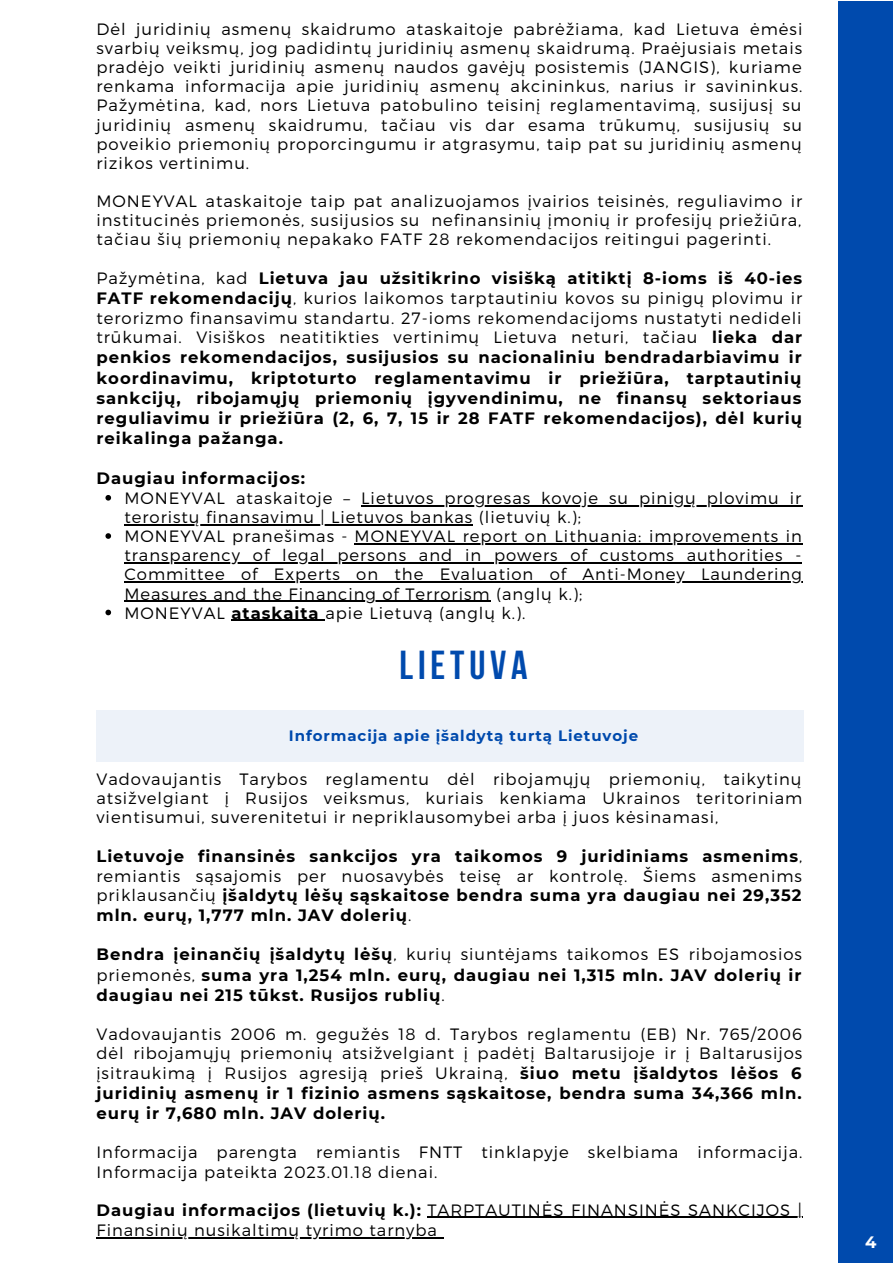
<style>
.page{position:relative;width:893px;height:1264px;background:#fff}
.page>*{position:absolute;margin:0;border:0;box-sizing:border-box;transform-origin:0 0}
.t1{font:700 40.35px "Bebas Neue";letter-spacing:.12em;color:#004aad}
.t2{font:700 16.5px "Montserrat";color:#fff}
.t3{font:300 16.35px/19px "Montserrat";letter-spacing:.06em;color:#000;text-align:justify}
.t4{font:700 16.35px/20.1px "Montserrat";letter-spacing:.06em;color:#000;text-align:justify}
.t5{font:700 15px "Montserrat";letter-spacing:.06em;color:#004aad}
.s1{font-weight:300}
.s2{font-weight:700}
</style>
<div class="page">
<div style="left:96px;top:710px;width:707px;height:51px;background:#edf2f9"></div>
<hr style="left:427px;top:1216px;width:375px;height:1px;background:#000">
<hr style="left:96px;top:1237px;width:342px;height:1px;background:#000">
<svg style="left:105px;top:495px;width:6px;height:5px"></svg>
<hr style="left:361px;top:505px;width:441px;height:1px;background:#000">
<hr style="left:124px;top:524px;width:349px;height:1px;background:#000">
<svg style="left:105px;top:533px;width:6px;height:6px"></svg>
<hr style="left:354px;top:543px;width:448px;height:1px;background:#000">
<hr style="left:124px;top:562px;width:678px;height:1px;background:#000">
<hr style="left:124px;top:581px;width:678px;height:1px;background:#000">
<hr style="left:124px;top:600px;width:366px;height:2px;background:#000">
<svg style="left:105px;top:609px;width:6px;height:6px"></svg>
<hr style="left:231px;top:620px;width:94px;height:1px;background:#000">
<div style="left:838px;top:1px;width:54px;height:1261px;background:#004aad"></div>
<p class="t3" style="left:96px;top:19px;width:707px">Dėl juridinių asmenų skaidrumo ataskaitoje pabrėžiama, kad Lietuva ėmėsi svarbių veiksmų, jog padidintų juridinių asmenų skaidrumą. Praėjusiais metais pradėjo veikti juridinių asmenų naudos gavėjų posistemis (JANGIS), kuriame renkama informacija apie juridinių asmenų akcininkus, narius ir savininkus.<br>Pažymėtina, kad, nors Lietuva patobulino teisinį reglamentavimą, susijusį su juridinių asmenų skaidrumu, tačiau vis dar esama trūkumų, susijusių su poveikio priemonių proporcingumu ir atgrasymu, taip pat su juridinių asmenų rizikos vertinimu.</p>
<p class="t3" style="left:96px;top:191px;width:707px">MONEYVAL ataskaitoje taip pat analizuojamos įvairios teisinės, reguliavimo ir institucinės priemonės, susijusios su nefinansinių įmonių ir profesijų priežiūra, tačiau šių priemonių nepakako FATF 28 rekomendacijos reitingui pagerinti.</p>
<p class="t4" style="left:96px;top:267px;width:707px"><span class="s1">Pažymėtina, kad</span> Lietuva jau užsitikrino visišką atitiktį 8-ioms iš 40-ies FATF rekomendacijų<span class="s1">, kurios laikomos tarptautiniu kovos su pinigų plovimu ir terorizmo finansavimu standartu. 27-ioms rekomendacijoms nustatyti nedideli trūkumai. Visiškos neatitikties vertinimų Lietuva neturi, tačiau</span> lieka dar penkios rekomendacijos, susijusios su nacionaliniu bendradarbiavimu ir koordinavimu, kriptoturto reglamentavimu ir priežiūra, tarptautinių sankcijų, ribojamųjų priemonių įgyvendinimu, ne finansų sektoriaus reguliavimu ir priežiūra (2, 6, 7, 15 ir 28 FATF rekomendacijos), dėl kurių reikalinga pažanga.</p>
<p class="t4" style="left:96px;top:468px;width:210px">Daugiau informacijos:</p>
<p class="t3" style="left:124px;top:488px;width:679px;text-align:left">MONEYVAL ataskaitoje – Lietuvos progresas kovoje su pinigų plovimu ir teroristų finansavimu | Lietuvos bankas (lietuvių k.);<br>MONEYVAL pranešimas - MONEYVAL report on Lithuania: improvements in transparency of legal persons and in powers of customs authorities - Committee of Experts on the Evaluation of Anti-Money Laundering Measures and the Financing of Terrorism (anglų k.);<br>MONEYVAL <span class="s2">ataskaita</span> apie Lietuvą (anglų k.).</p>
<h1 class="t1" style="left:399px;top:649px;width:130px">LIETUVA</h1>
<p class="t5" style="left:289px;top:726px;width:350px">Informacija apie įšaldytą turtą Lietuvoje</p>
<p class="t3" style="left:96px;top:768px;width:707px">Vadovaujantis Tarybos reglamentu dėl ribojamųjų priemonių, taikytinų atsižvelgiant į Rusijos veiksmus, kuriais kenkiama Ukrainos teritoriniam vientisumui, suverenitetui ir nepriklausomybei arba į juos kėsinamasi,</p>
<p class="t4" style="left:96px;top:845px;width:707px">Lietuvoje finansinės sankcijos yra taikomos 9 juridiniams asmenims<span class="s1">, remiantis sąsajomis per nuosavybės teisę ar kontrolę. Šiems asmenims priklausančių</span> įšaldytų lėšų sąskaitose bendra suma yra daugiau nei 29,352 mln. eurų, 1,777 mln. JAV dolerių<span class="s1">.</span></p>
<p class="t4" style="left:96px;top:944px;width:707px">Bendra įeinančių įšaldytų lėšų<span class="s1">, kurių siuntėjams taikomos ES ribojamosios priemonės,</span> suma yra 1,254 mln. eurų, daugiau nei 1,315 mln. JAV dolerių ir daugiau nei 215 tūkst. Rusijos rublių<span class="s1">.</span></p>
<p class="t3" style="left:96px;top:1023px;width:707px;line-height:19.6px">Vadovaujantis 2006 m. gegužės 18 d. Tarybos reglamentu (EB) Nr. 765/2006 dėl ribojamųjų priemonių atsižvelgiant į padėtį Baltarusijoje ir į Baltarusijos įsitraukimą į Rusijos agresiją prieš Ukrainą, <span class="s2">šiuo metu įšaldytos lėšos 6 juridinių asmenų ir 1 fizinio asmens sąskaitose, bendra suma 34,366 mln. eurų ir 7,680 mln. JAV dolerių.</span></p>
<p class="t3" style="left:96px;top:1142px;width:707px">Informacija parengta remiantis FNTT tinklapyje skelbiama informacija.<br>Informacija pateikta 2023.01.18 dienai.</p>
<p class="t3" style="left:96px;top:1198px;width:706px;line-height:20.2px"><span class="s2">Daugiau informacijos (lietuvių k.):</span> TARPTAUTINĖS FINANSINĖS SANKCIJOS |<br>Finansinių nusikaltimų tyrimo tarnyba</p>
<p class="t2" style="left:865px;top:1231px;width:13px">4</p>
</div>
